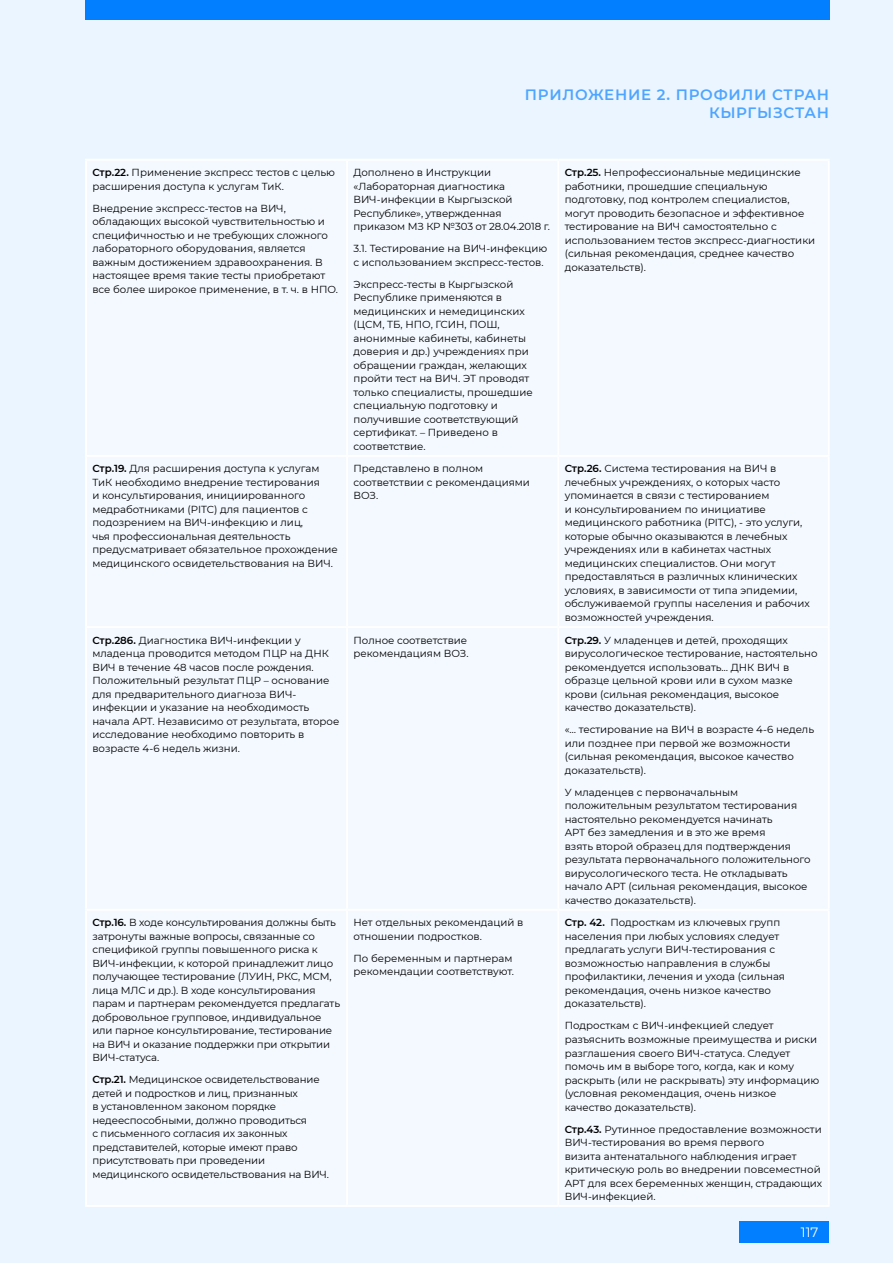
<style>
.page{position:relative;width:893px;height:1263px;background:#f3f9ff}
.page>*{position:absolute;margin:0;border:0;box-sizing:border-box;transform-origin:0 0}
.t1{font:600 15px/18px "Montserrat";letter-spacing:.05em;color:#4ea5ff;text-align:right}
.t2{font:13.5px "Montserrat";color:#fff}
.t3{font:10.2px/13.5px "Montserrat";color:#000}
.s1{font-weight:600}
</style>
<div class="page">
<div style="left:740px;top:1221px;width:89px;height:21px;background:#027fff"></div>
<div style="left:85px;top:0;width:744px;height:19px;background:#027fff"></div>
<hr style="left:85px;top:159px;width:262px;height:2px;background:#fff">
<hr style="left:347px;top:159px;width:211px;height:2px;background:#fff">
<hr style="left:346px;top:161px;width:2px;height:294px;background:#fff">
<hr style="left:558px;top:159px;width:272px;height:2px;background:#fff">
<hr style="left:557px;top:161px;width:2px;height:294px;background:#fff">
<hr style="left:828px;top:161px;width:2px;height:294px;background:#fff">
<hr style="left:85px;top:455px;width:262px;height:2px;background:#fff">
<hr style="left:347px;top:455px;width:211px;height:2px;background:#fff">
<hr style="left:346px;top:457px;width:2px;height:169px;background:#fff">
<hr style="left:558px;top:455px;width:272px;height:2px;background:#fff">
<hr style="left:557px;top:457px;width:2px;height:169px;background:#fff">
<hr style="left:828px;top:457px;width:2px;height:169px;background:#fff">
<hr style="left:85px;top:626px;width:262px;height:2px;background:#fff">
<hr style="left:347px;top:626px;width:211px;height:2px;background:#fff">
<hr style="left:346px;top:628px;width:2px;height:281px;background:#fff">
<hr style="left:558px;top:626px;width:272px;height:2px;background:#fff">
<hr style="left:557px;top:628px;width:2px;height:281px;background:#fff">
<hr style="left:828px;top:628px;width:2px;height:281px;background:#fff">
<hr style="left:85px;top:909px;width:262px;height:2px;background:#fff">
<hr style="left:347px;top:909px;width:211px;height:2px;background:#fff">
<hr style="left:346px;top:911px;width:2px;height:294px;background:#fff">
<hr style="left:558px;top:909px;width:272px;height:2px;background:#fff">
<hr style="left:557px;top:911px;width:2px;height:294px;background:#fff">
<hr style="left:828px;top:911px;width:2px;height:294px;background:#fff">
<hr style="left:85px;top:1205px;width:262px;height:2px;background:#fff">
<hr style="left:347px;top:1205px;width:211px;height:2px;background:#fff">
<hr style="left:558px;top:1205px;width:272px;height:2px;background:#fff">
<hr style="left:85px;top:161px;width:2px;height:294px;background:#fff">
<hr style="left:85px;top:457px;width:2px;height:169px;background:#fff">
<hr style="left:85px;top:628px;width:2px;height:281px;background:#fff">
<hr style="left:85px;top:911px;width:2px;height:294px;background:#fff">
<h1 class="t1" style="left:525px;top:85px;width:306px">ПРИЛОЖЕНИЕ 2. ПРОФИЛИ СТРАН<br>КЫРГЫЗСТАН</h1>
<p class="t3" style="left:92px;top:165px;width:244px"><span class="s1">Стр.22.</span> Применение экспресс тестов с целью расширения доступа к услугам ТиК.</p>
<p class="t3" style="left:92px;top:201px;width:247px">Внедрение экспресс-тестов на ВИЧ, обладающих высокой чувствительностью и специфичностью и не требующих сложного лабораторного оборудования, является важным достижением здравоохранения. В настоящее время такие тесты приобретают все более широкое применение, в т. ч. в НПО.</p>
<p class="t3" style="left:353px;top:165px;width:198px">Дополнено в Инструкции «Лабораторная диагностика<br>ВИЧ-инфекции в Кыргызской<br>Республике», утвержденная приказом МЗ КР №303 от 28.04.2018 г.</p>
<p class="t3" style="left:353px;top:241px;width:195px">3.1. Тестирование на ВИЧ-инфекцию с использованием экспресс-тестов.</p>
<p class="t3" style="left:353px;top:277px;width:181px">Экспресс-тесты в Кыргызской<br>Республике применяются в медицинских и немедицинских (ЦСМ, ТБ, НПО, ГСИН, ПОШ, анонимные кабинеты, кабинеты доверия и др.) учреждениях при обращении граждан, желающих пройти тест на ВИЧ. ЭТ проводят только специалисты, прошедшие специальную подготовку и получившие соответствующий сертификат. – Приведено в соответствие.</p>
<p class="t3" style="left:565px;top:165px;width:252px"><span class="s1">Стр.25.</span> Непрофессиональные медицинские работники, прошедшие специальную подготовку, под контролем специалистов, могут проводить безопасное и эффективное тестирование на ВИЧ самостоятельно с использованием тестов экспресс-диагностики (сильная рекомендация, среднее качество доказательств).</p>
<p class="t3" style="left:92px;top:462px;width:247px"><span class="s1">Стр.19.</span> Для расширения доступа к услугам ТиК необходимо внедрение тестирования<br>и консультирования, инициированного медработниками (PITC) для пациентов с подозрением на ВИЧ-инфекцию и лиц,<br>чья профессиональная деятельность предусматривает обязательное прохождение медицинского освидетельствования на ВИЧ.</p>
<p class="t3" style="left:353px;top:462px;width:178px">Представлено в полном соответствии с рекомендациями<br>ВОЗ.</p>
<p class="t3" style="left:565px;top:462px;width:247px"><span class="s1">Стр.26.</span> Система тестирования на ВИЧ в лечебных учреждениях, о которых часто упоминается в связи с тестированием<br>и консультированием по инициативе медицинского работника (PITC), - это услуги, которые обычно оказываются в лечебных учреждениях или в кабинетах частных медицинских специалистов. Они могут предоставляться в различных клинических условиях, в зависимости от типа эпидемии, обслуживаемой группы населения и рабочих возможностей учреждения.</p>
<p class="t3" style="left:92px;top:633px;width:248px"><span class="s1">Стр.286.</span> Диагностика ВИЧ-инфекции у младенца проводится методом ПЦР на ДНК ВИЧ в течение 48 часов после рождения.<br>Положительный результат ПЦР – основание для предварительного диагноза ВИЧ&shy;инфекции и указание на необходимость начала АРТ. Независимо от результата, второе исследование необходимо повторить в возрасте 4-6 недель жизни.</p>
<p class="t3" style="left:353px;top:633px;width:117px">Полное соответствие рекомендациям ВОЗ.</p>
<p class="t3" style="left:565px;top:633px;width:254px"><span class="s1">Стр.29.</span> У младенцев и детей, проходящих вирусологическое тестирование, настоятельно рекомендуется использовать… ДНК ВИЧ в образце цельной крови или в сухом мазке крови (сильная рекомендация, высокое качество доказательств).</p>
<p class="t3" style="left:565px;top:722px;width:251px">«… тестирование на ВИЧ в возрасте 4-6 недель или позднее при первой же возможности (сильная рекомендация, высокое качество доказательств).</p>
<p class="t3" style="left:565px;top:785px;width:247px">У младенцев с первоначальным положительным результатом тестирования настоятельно рекомендуется начинать<br>АРТ без замедления и в это же время<br>взять второй образец для подтверждения результата первоначального положительного вирусологического теста. Не откладывать начало АРТ (сильная рекомендация, высокое качество доказательств).</p>
<p class="t3" style="left:92px;top:916px;width:249px"><span class="s1">Стр.16.</span> В ходе консультирования должны быть затронуты важные вопросы, связанные со спецификой группы повышенного риска к ВИЧ-инфекции, к которой принадлежит лицо получающее тестирование (ЛУИН, РКС, МСМ, лица МЛС и др.). В ходе консультирования парам и партнерам рекомендуется предлагать добровольное групповое, индивидуальное или парное консультирование, тестирование на ВИЧ и оказание поддержки при открытии ВИЧ-статуса.</p>
<p class="t3" style="left:92px;top:1073px;width:238px"><span class="s1">Стр.21.</span> Медицинское освидетельствование детей и подростков и лиц, признанных<br>в установленном законом порядке недееспособными, должно проводиться<br>с письменного согласия их законных представителей, которые имеют право присутствовать при проведении медицинского освидетельствования на ВИЧ.</p>
<p class="t3" style="left:353px;top:916px;width:171px">Нет отдельных рекомендаций в отношении подростков.</p>
<p class="t3" style="left:353px;top:951px;width:162px">По беременным и партнерам рекомендации соответствуют.</p>
<p class="t3" style="left:565px;top:916px;width:222px"><span class="s1">Стр. 42.</span> Подросткам из ключевых групп населения при любых условиях следует предлагать услуги ВИЧ-тестирования с возможностью направления в службы профилактики, лечения и ухода (сильная рекомендация, очень низкое качество доказательств).</p>
<p class="t3" style="left:565px;top:1019px;width:256px">Подросткам с ВИЧ-инфекцией следует разъяснить возможные преимущества и риски разглашения своего ВИЧ-статуса. Следует помочь им в выборе того, когда, как и кому раскрыть (или не раскрывать) эту информацию (условная рекомендация, очень низкое качество доказательств).</p>
<p class="t3" style="left:565px;top:1122px;width:259px"><span class="s1">Стр.43.</span> Рутинное предоставление возможности ВИЧ-тестирования во время первого<br>визита антенатального наблюдения играет критическую роль во внедрении повсеместной АРТ для всех беременных женщин, страдающих ВИЧ-инфекцией.</p>
<h2 class="t2" style="left:801px;top:1222px;width:19px">117</h2>
</div>
